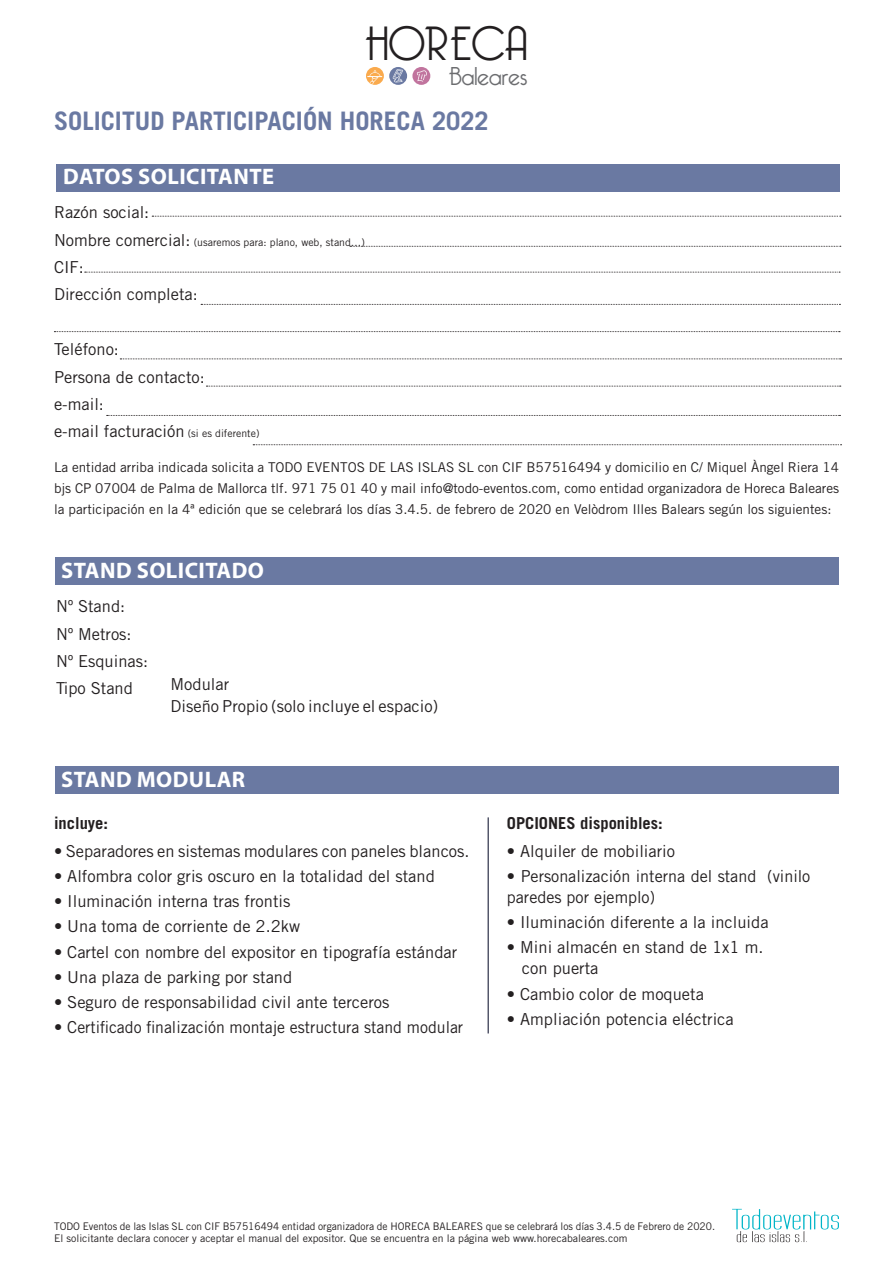
<style>
.page{position:relative;width:893px;height:1263px;background:#fff}
.page>*{position:absolute;margin:0;border:0;box-sizing:border-box;transform-origin:0 0}
.t1{font:300 46.8px "Bellerose";color:#231f20}
.t2{font:700 25.5px "Trade Gothic LT Std";color:#6a79a2}
.t3{font:300 25.2px "Bellerose";color:#6c6d70}
.t4{font:700 22.5px "Myriad Pro";letter-spacing:.02em;color:#fff}
.t5{font:16.5px/27.3px "Trade Gothic LT Std";color:#231f20}
.t6{font:700 16.5px "Trade Gothic LT Std";color:#231f20}
.t7{font:13.5px/21px "Trade Gothic LT Std";color:#231f20;text-align:justify}
.t8{font:10.5px/12px "Trade Gothic LT Std";color:#231f20}
.s1{font-size:16.5px}
.s2{font-size:10.5px}
</style>
<div class="page">
<svg style="left:366px;top:67px;width:18px;height:18px"></svg>
<svg style="left:367px;top:70px;width:15px;height:15px"></svg>
<div style="left:412px;top:67px;width:18px;height:18px;background:#c1749e;border-radius:50%"></div>
<svg style="left:417px;top:70px;width:10px;height:12px"></svg>
<svg style="left:389px;top:67px;width:18px;height:18px"></svg>
<svg style="left:393px;top:69px;width:10px;height:13px"></svg>
<svg style="left:732px;top:1209px;width:107px;height:33px"></svg>
<div style="left:56px;top:164px;width:783px;height:27px;background:#6a79a2"></div>
<svg style="left:152px;top:216px;width:689px;height:1px"></svg>
<svg style="left:350px;top:246px;width:491px;height:1px"></svg>
<svg style="left:85px;top:272px;width:755px;height:1px"></svg>
<svg style="left:201px;top:304px;width:639px;height:1px"></svg>
<svg style="left:54px;top:331px;width:786px;height:1px"></svg>
<svg style="left:206px;top:386px;width:635px;height:1px"></svg>
<svg style="left:107px;top:415px;width:733px;height:1px"></svg>
<svg style="left:253px;top:444px;width:589px;height:1px"></svg>
<svg style="left:120px;top:358px;width:722px;height:1px"></svg>
<div style="left:55px;top:557px;width:783px;height:28px;background:#6a79a2"></div>
<div style="left:55px;top:766px;width:783px;height:28px;background:#6a79a2"></div>
<hr style="left:488px;top:817px;width:1px;height:216px;background:#020623">
<h1 class="t1" style="left:365px;top:17px;width:164px">HORECA</h1>
<h3 class="t3" style="left:449px;top:61px;width:80px">Baleares</h3>
<h2 class="t2" style="left:54px;top:105px;width:436px">SOLICITUD PARTICIPACIÓN HORECA 2022</h2>
<h3 class="t4" style="left:63px;top:162px;width:212px">DATOS SOLICITANTE</h3>
<p class="t5" style="left:54px;top:199px;width:97px">Razón social:</p>
<p class="t8" style="left:54px;top:236px;width:312px"><span class="s1">Nombre comercial:</span> (usaremos para: plano, web, stand…)</p>
<p class="t5" style="left:54px;top:253px;width:145px">CIF:<br>Dirección completa:</p>
<p class="t5" style="left:54px;top:335px;width:207px">Teléfono:<br>Persona de contacto:<br>e-mail:<br>e-mail facturación <span class="s2">(si es diferente)</span></p>
<p class="t7" style="left:54px;top:456px;width:787px">La entidad arriba indicada solicita a TODO EVENTOS DE LAS ISLAS SL con CIF B57516494 y domicilio en C/ Miquel Àngel Riera 14 bjs CP 07004 de Palma de Mallorca tlf. 971 75 01 40 y mail info@todo-eventos.com, como entidad organizadora de Horeca Baleares la participación en la 4ª edición que se celebrará los días 3.4.5. de febrero de 2020 en Velòdrom Illes Balears según los siguientes:</p>
<h3 class="t4" style="left:61px;top:556px;width:204px">STAND SOLICITADO</h3>
<p class="t5" style="left:56px;top:592px;width:94px">Nº Stand:<br>Nº Metros:<br>Nº Esquinas:<br>Tipo Stand</p>
<p class="t5" style="left:171px;top:672px;width:269px;line-height:23px">Modular<br>Diseño Propio (solo incluye el espacio)</p>
<h3 class="t4" style="left:61px;top:765px;width:186px">STAND MODULAR</h3>
<p class="t6" style="left:54px;top:813px;width:56px">incluye:</p>
<p class="t5" style="left:54px;top:837px;width:417px">• Separadores en sistemas modulares con paneles blancos.</p>
<p class="t5" style="left:54px;top:862px;width:382px">• Alfombra color gris oscuro en la totalidad del stand</p>
<p class="t5" style="left:54px;top:887px;width:238px">• Iluminación interna tras frontis</p>
<p class="t5" style="left:54px;top:913px;width:248px">• Una toma de corriente de 2.2kw</p>
<p class="t5" style="left:54px;top:938px;width:405px">• Cartel con nombre del expositor en tipografía estándar</p>
<p class="t5" style="left:54px;top:963px;width:240px">• Una plaza de parking por stand</p>
<p class="t5" style="left:54px;top:988px;width:337px">• Seguro de responsabilidad civil ante terceros</p>
<p class="t5" style="left:54px;top:1014px;width:411px">• Certificado finalización montaje estructura stand modular</p>
<p class="t6" style="left:507px;top:813px;width:157px">OPCIONES disponibles:</p>
<p class="t5" style="left:507px;top:837px;width:170px">• Alquiler de mobiliario</p>
<p class="t5" style="left:507px;top:865px;width:305px;line-height:21px">• Personalización interna del stand (vinilo paredes por ejemplo)</p>
<p class="t5" style="left:507px;top:908px;width:263px">• Iluminación diferente a la incluida</p>
<p class="t5" style="left:522px;top:937px;width:243px;line-height:21px;text-indent:-15px">• Mini almacén en stand de 1x1 m. con puerta</p>
<p class="t5" style="left:507px;top:980px;width:199px">• Cambio color de moqueta</p>
<p class="t5" style="left:507px;top:1005px;width:228px">• Ampliación potencia eléctrica</p>
<p class="t8" style="left:54px;top:1220px;width:663px">TODO Eventos de las Islas SL con CIF B57516494 entidad organizadora de HORECA BALEARES que se celebrará los días 3.4.5 de Febrero de 2020.<br>El solicitante declara conocer y aceptar el manual del expositor. Que se encuentra en la página web www.horecabaleares.com</p>
</div>
